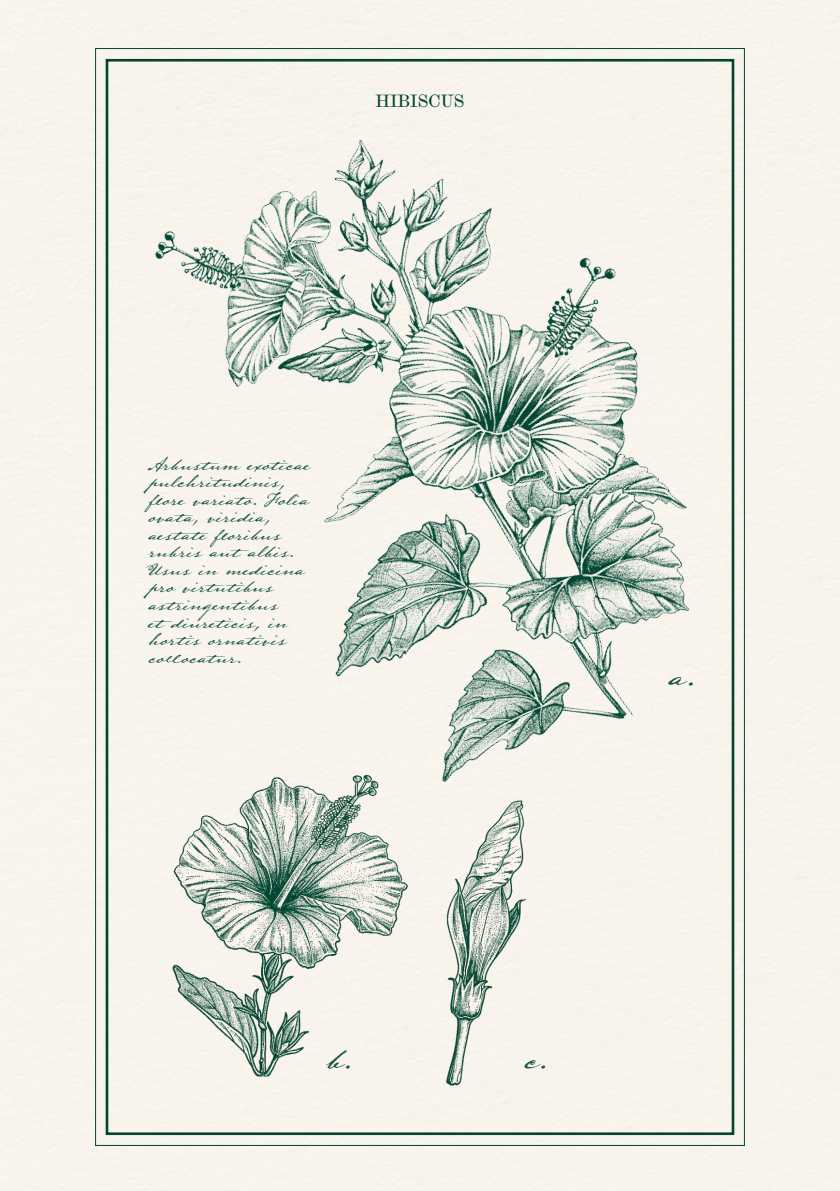
<style>
.page{position:relative;width:840px;height:1191px;background:#fff}
.page>*{position:absolute;margin:0;border:0;box-sizing:border-box;transform-origin:0 0}
.t1{font:28px "Lamar Pen";color:#004630}
.t2{font:16px/17.6px "Lamar Pen";color:#004630}
.t3{font:15.8px "Scotch Micro";color:#004630}
</style>
<div class="page">
<div style="left:0;top:0;width:839px;height:1191px;background:#f8f4ec"></div>
<img style="left:115px;top:34px;width:593px;height:809px">
<img style="left:162px;top:768px;width:258px;height:308px">
<img style="left:437px;top:793px;width:105px;height:301px">
<p class="t3" style="left:375px;top:90px;width:91px">HIBISCUS</p>
<p class="t2" style="left:147px;top:454px;width:163px">Arbustum exoticae pulchritudinis, flore variato. Folia ovata, viridia, aestate floribus rubris autalbis.<br>Usus in medicina pro virtutibus astringentibus etdiureticis, in hortis ornativis collocatur.</p>
<h1 class="t1" style="left:666px;top:657px;width:29px">a.</h1>
<h1 class="t1" style="left:323px;top:1040px;width:29px">b.</h1>
<h1 class="t1" style="left:521px;top:1040px;width:26px">c.</h1>
</div>
